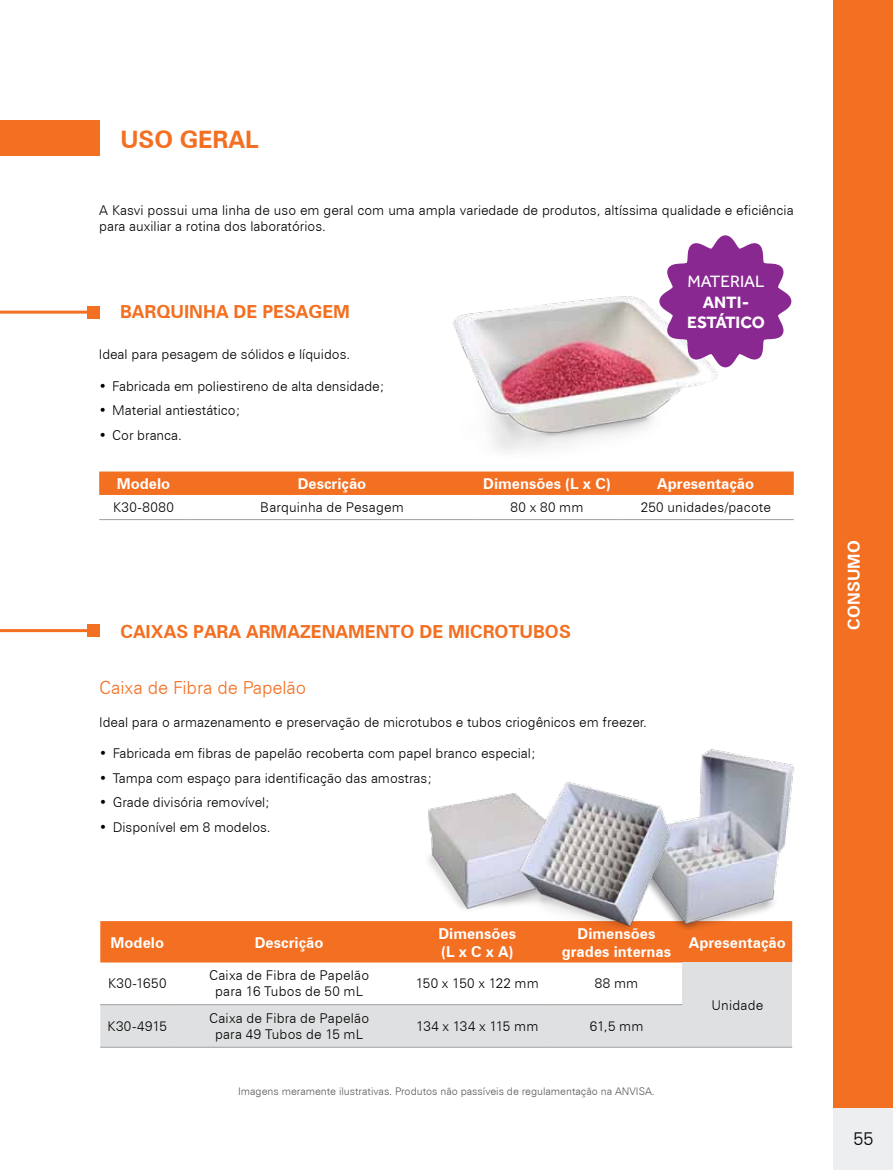
<style>
.page{position:relative;width:893px;height:1170px;background:#fff}
.page>*{position:absolute;margin:0;border:0;box-sizing:border-box;transform-origin:0 0}
.t1{font:700 24px "Zurich BT";color:#f36f21}
.t2{font:700 18px "Zurich BT";color:#f36f21}
.t3{font:300 18px "Zurich BT";color:#f36f21}
.t4{font:300 18px "Zurich BT";color:#000}
.t5{font:700 16.95px/20.4px "Effra";color:#fff;text-align:center}
.t6{font:16.95px "Effra";color:#fff}
.t7{font:700 16.5px "Zurich BT";letter-spacing:.01em;color:#fff}
.t8{font:700 15px/18px "Zurich BT";color:#fff}
.t9{font:300 13.5px/16.2px "Zurich BT";color:#000;text-align:center}
.t10{font:300 13.5px "Zurich BT";letter-spacing:-.03em;color:#000}
.t11{font:300 10.5px "Zurich BT";color:#58595b}
</style>
<div class="page">
<div style="left:833px;top:1091px;width:60px;height:78px;background:#edeeef"></div>
<div style="left:833px;top:0;width:60px;height:1107px;background:#f36f21"></div>
<svg style="left:99px;top:471px;width:695px;height:24px;background:#f37226"></svg>
<hr style="left:99px;top:519px;width:89px;height:1px;background:#9d9fa2">
<hr style="left:188px;top:519px;width:288px;height:1px;background:#9d9fa2">
<hr style="left:476px;top:519px;width:142px;height:1px;background:#9d9fa2">
<hr style="left:618px;top:519px;width:176px;height:1px;background:#9d9fa2">
<img style="left:452px;top:296px;width:273px;height:155px">
<div style="left:100px;top:921px;width:692px;height:41px;background:#f36f21"></div>
<div style="left:682px;top:962px;width:110px;height:85px;background:#dfe0e1"></div>
<div style="left:100px;top:1005px;width:582px;height:41px;background:#dfe0e1"></div>
<hr style="left:100px;top:1004px;width:74px;height:1px;background:#9d9fa2">
<hr style="left:174px;top:1004px;width:230px;height:1px;background:#9d9fa2">
<hr style="left:404px;top:1004px;width:147px;height:1px;background:#9d9fa2">
<hr style="left:551px;top:1004px;width:131px;height:1px;background:#9d9fa2">
<hr style="left:100px;top:1046px;width:74px;height:1px;background:#9d9fa2">
<hr style="left:174px;top:1046px;width:230px;height:1px;background:#9d9fa2">
<hr style="left:404px;top:1046px;width:147px;height:1px;background:#9d9fa2">
<hr style="left:551px;top:1046px;width:131px;height:1px;background:#9d9fa2">
<hr style="left:682px;top:1046px;width:110px;height:1px;background:#9d9fa2">
<img style="left:670px;top:749px;width:124px;height:180px">
<img style="left:428px;top:793px;width:87px;height:117px">
<img style="left:515px;top:781px;width:155px;height:148px">
<hr style="left:0;top:629px;width:100px;height:3px;background:#f36f21">
<div style="left:87px;top:624px;width:13px;height:13px;background:#f36f21"></div>
<hr style="left:0;top:310px;width:100px;height:3px;background:#f36f21">
<div style="left:87px;top:305px;width:13px;height:13px;background:#f36f21"></div>
<div style="left:0;top:120px;width:99px;height:36px;background:#f36f21"></div>
<svg style="left:659px;top:235px;width:132px;height:132px"></svg>
<h1 class="t1" style="left:120px;top:125px;width:140px">Uso Geral</h1>
<p class="t9" style="left:99px;top:202px;width:696px;text-align:left">A Kasvi possui uma linha de uso em geral com uma ampla variedade de produtos, altíssima qualidade e eficiência para auxiliar a rotina dos laboratórios.</p>
<h2 class="t2" style="left:120px;top:300px;width:231px">Barquinha de Pesag em</h2>
<p class="t6" style="left:687px;top:272px;width:78px">MATERIAL</p>
<p class="t5" style="left:687px;top:291px;width:79px">ANTI-<br>ESTÁTICO</p>
<p class="t9" style="left:99px;top:346px;width:253px">Ideal para pesagem de sólidos e líquidos.</p>
<p class="t9" style="left:99px;top:377px;width:287px">• Fabricada em poliestireno de alta densidade;</p>
<p class="t9" style="left:99px;top:402px;width:143px">• Material antiestático;</p>
<p class="t9" style="left:99px;top:427px;width:85px">• Cor branca.</p>
<p class="t8" style="left:117px;top:474px;width:55px">Modelo</p>
<p class="t8" style="left:298px;top:474px;width:70px">Descrição</p>
<p class="t8" style="left:483px;top:474px;width:129px">Dimensões (L x C)</p>
<p class="t8" style="left:657px;top:474px;width:98px">Apresentação</p>
<p class="t9" style="left:113px;top:499px;width:62px">K30-8080</p>
<p class="t9" style="left:260px;top:499px;width:145px">Barquinha de Pesagem</p>
<p class="t9" style="left:511px;top:499px;width:74px">80 x 80 mm</p>
<p class="t9" style="left:641px;top:499px;width:132px">250 unidades/pacote</p>
<h2 class="t2" style="left:120px;top:620px;width:452px">Caixas para Armazenamento de Microtubos</h2>
<h2 class="t3" style="left:99px;top:676px;width:209px">Caixa de Fibra de Papelão</h2>
<p class="t9" style="left:99px;top:713px;width:549px">Ideal para o armazenamento e preservação de microtubos e tubos criogênicos em freezer.</p>
<p class="t9" style="left:99px;top:744px;width:438px">• Fabricada em fibras de papelão recoberta com papel branco especial;</p>
<p class="t9" style="left:99px;top:769px;width:334px">• Tampa com espaço para identificação das amostras;</p>
<p class="t9" style="left:99px;top:794px;width:172px">• Grade divisória removível;</p>
<p class="t9" style="left:99px;top:819px;width:173px">• Disponível em 8 modelos.</p>
<p class="t8" style="left:111px;top:932px;width:55px">Modelo</p>
<p class="t8" style="left:255px;top:932px;width:70px">Descrição</p>
<p class="t8" style="left:438px;top:923px;width:79px">Dimensões (L x C x A)</p>
<p class="t8" style="left:562px;top:923px;width:111px;text-align:center">Dimensões grades internas</p>
<p class="t8" style="left:689px;top:932px;width:98px">Apresentação</p>
<p class="t9" style="left:108px;top:975px;width:60px">K30-1650</p>
<p class="t9" style="left:209px;top:967px;width:162px">Caixa de Fibra de Papelão para 16 Tubos de 50 mL</p>
<p class="t9" style="left:416px;top:975px;width:124px">150 x 150 x 122 mm</p>
<p class="t9" style="left:595px;top:975px;width:45px">88 mm</p>
<p class="t9" style="left:712px;top:996px;width:53px">Unidade</p>
<p class="t9" style="left:108px;top:1017px;width:61px">K30-4915</p>
<p class="t9" style="left:209px;top:1009px;width:162px">Caixa de Fibra de Papelão para 49 Tubos de 15 mL</p>
<p class="t10" style="left:416px;top:1017px;width:124px">134 x 134 x 115 mm</p>
<p class="t9" style="left:590px;top:1017px;width:55px">61,5 mm</p>
<p class="t11" style="left:238px;top:1084px;width:418px">Imagens meramente ilustrativas. Produtos não passíveis de regulamentação na ANVISA.</p>
<p class="t7" style="left:844px;top:629px;width:91px;rotate:-90deg">consumo</p>
<h2 class="t4" style="left:853px;top:1127px;width:21px">55</h2>
</div>
